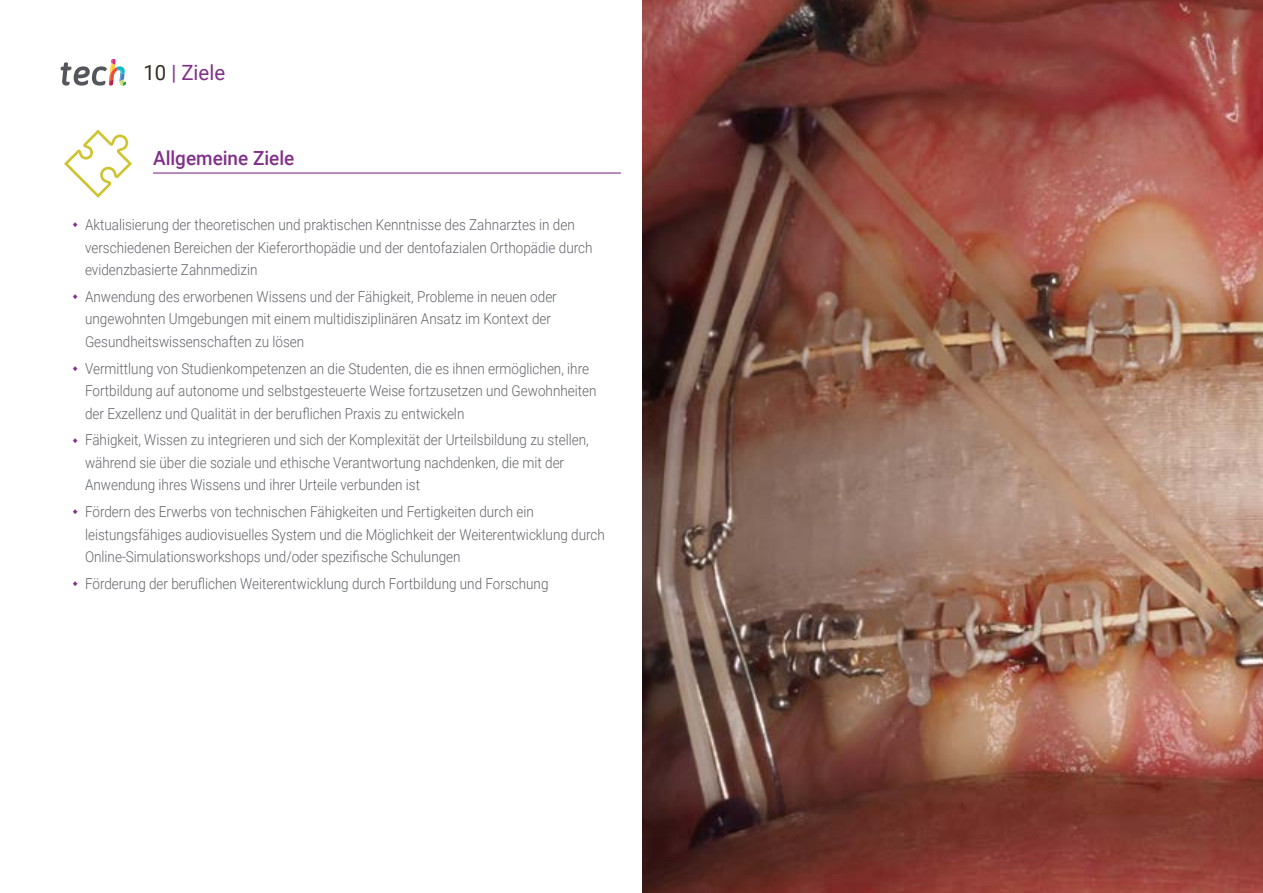
<style>
.page{position:relative;width:1263px;height:893px;background:#fff}
.page>*{position:absolute;margin:0;border:0;box-sizing:border-box;transform-origin:0 0}
.t1{font:21px "Roboto";color:#813089}
.t2{font:500 19.5px "Roboto";color:#813089}
.t3{font:300 15px/22.5px "Roboto";color:#61646a;scale:.9 1}
.s1{color:#312e20}
</style>
<div class="page">
<hr style="left:153px;top:172px;width:468px;height:2px;background:#813089">
<svg style="left:64px;top:130px;width:68px;height:68px"></svg>
<svg style="left:61px;top:59px;width:65px;height:27px"></svg>
<img style="left:642px;top:0;width:621px;height:893px">
<h1 class="t1" style="left:144px;top:57px;width:83px"><span class="s1">10</span> | Ziele</h1>
<h2 class="t2" style="left:153px;top:144px;width:143px">Allgemeine Ziele</h2>
<p class="t3" style="left:85px;top:213px;width:565px">Aktualisierung der theoretischen und praktischen Kenntnisse des Zahnarztes in den verschiedenen Bereichen der Kieferorthopädie und der dentofazialen Orthopädie durch evidenzbasierte Zahnmedizin</p>
<p class="t3" style="left:85px;top:285px;width:526px">Anwendung des erworbenen Wissens und der Fähigkeit, Probleme in neuen oder ungewohnten Umgebungen mit einem multidisziplinären Ansatz im Kontext der<br>Gesundheitswissenschaften zu lösen</p>
<p class="t3" style="left:85px;top:356px;width:570px">Vermittlung von Studienkompetenzen an die Studenten, die es ihnen ermöglichen, ihre<br>Fortbildung auf autonome und selbstgesteuerte Weise fortzusetzen und Gewohnheiten der Exzellenz und Qualität in der beruflichen Praxis zu entwickeln</p>
<p class="t3" style="left:85px;top:428px;width:561px">Fähigkeit, Wissen zu integrieren und sich der Komplexität der Urteilsbildung zu stellen, während sie über die soziale und ethische Verantwortung nachdenken, die mit der<br>Anwendung ihres Wissens und ihrer Urteile verbunden ist</p>
<p class="t3" style="left:85px;top:500px;width:579px">Fördern des Erwerbs von technischen Fähigkeiten und Fertigkeiten durch ein leistungsfähiges audiovisuelles System und die Möglichkeit der Weiterentwicklung durch<br>Online-Simulationsworkshops und/oder spezifische Schulungen</p>
<p class="t3" style="left:85px;top:572px;width:516px">Förderung der beruflichen Weiterentwicklung durch Fortbildung und Forschung</p>
</div>
